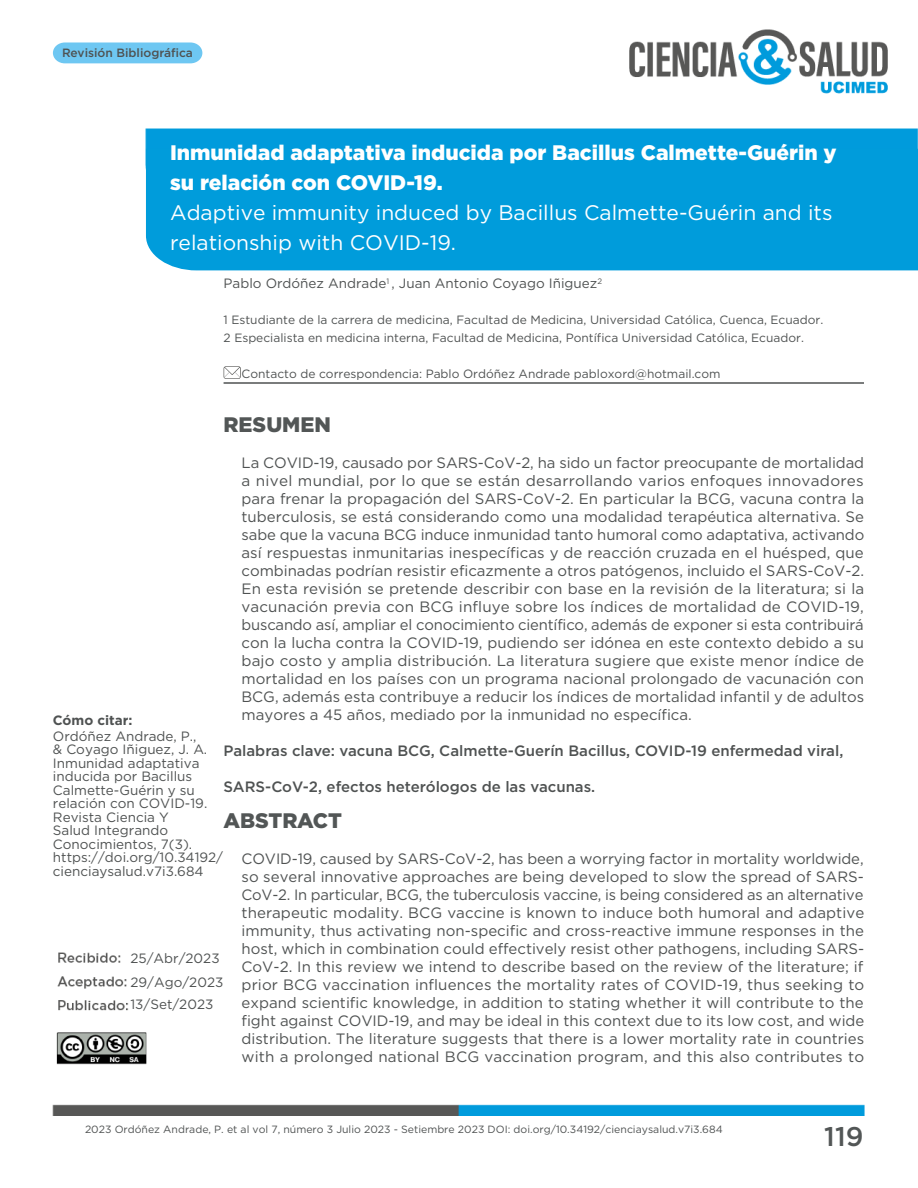
<style>
.page{position:relative;width:918px;height:1188px;background:#fff}
.page>*{position:absolute;margin:0;border:0;box-sizing:border-box;transform-origin:0 0}
.t1{font:500 27px "Gotham";color:#525656}
.Estilo_de_títulos_en_inglés{font:21px/30px "Gotham";color:#fff}
.Estilo_de_títulos_en_español{font:900 21px/30px "Gotham";color:#fff}
.Estilo_de_subtitulos_de_partes_de_artícu{font:900 21px "Gotham";color:#525656}
.RESUMEN_y_ABSt{font:900 21px "Gotham";color:#525656}
.Cuerpo_de_resumen{font:15px/18px "Gotham";letter-spacing:.005em;color:#4f5252;text-align:justify}
.Estilo_de_subtitulos_de_partes_de_artícu-2{font:500 15px "Gotham";color:#4f5252}
.Estilo_de_como_citar{font:13.5px/13.5px "Gotham";color:#4f5252}
.Nombres_de_autores{font:13.5px "Gotham";color:#4f5252}
.t2{font:700 13.5px "Gotham";color:#4f5252}
.Afiliaciones{font:12px "Gotham";color:#4f5252}
.Contacto{font:12px "Gotham";color:#4f5252}
.Estilo_de_como_citar-2{font:500 12px "Gotham";color:#4f5252}
.Estilo_de_pie_de_pagina{font:10.5px "Gotham";color:#4f5252}
</style>
<div class="page">
<img style="left:52px;top:29px;width:866px;height:1087px">
<svg style="left:53px;top:42px;width:149px;height:21px;background:#75c9f2"></svg>
<div style="left:146px;top:149px;width:772px;height:121px;background:#009cdb"></div>
<hr style="left:224px;top:382px;width:640px;height:2px;background:#4f5252">
<svg style="left:224px;top:366px;width:17px;height:13px"></svg>
<p class="Estilo_de_como_citar-2" style="left:62px;top:45px;width:132px">Revisión Bibliográfica</p>
<p class="Estilo_de_títulos_en_español" style="left:170px;top:137px;width:668px">Inmunidad adaptativa inducida por Bacillus Calmette-Guérin y su relación con COVID-19.</p>
<p class="Estilo_de_títulos_en_inglés" style="left:170px;top:197px;width:664px">Adaptive immunity induced by Bacillus Calmette-Guérin and its relationship with COVID-19.</p>
<p class="Nombres_de_autores" style="left:224px;top:276px;width:380px">Pablo Ordóñez Andrade<sup>1</sup> , Juan Antonio Coyago Iñiguez<sup>2</sup></p>
<p class="Afiliaciones" style="left:224px;top:313px;width:601px">1 Estudiante de la carrera de medicina, Facultad de Medicina, Universidad Católica, Cuenca, Ecuador.</p>
<p class="Afiliaciones" style="left:224px;top:331px;width:582px">2 Especialista en medicina interna, Facultad de Medicina, Pontífica Universidad Católica, Ecuador.</p>
<p class="Contacto" style="left:242px;top:367px;width:481px">Contacto de correspondencia: Pablo Ordóñez Andrade pabloxord@hotmail.com</p>
<p class="RESUMEN_y_ABSt" style="left:224px;top:412px;width:109px">RESUMEN</p>
<p class="Cuerpo_de_resumen" style="left:242px;top:453px;width:624px">La COVID-19, causado por SARS-CoV-2, ha sido un factor preocupante de mortalidad a nivel mundial, por lo que se están desarrollando varios enfoques innovadores para frenar la propagación del SARS-CoV-2. En particular la BCG, vacuna contra la tuberculosis, se está considerando como una modalidad terapéutica alternativa. Se sabe que la vacuna BCG induce inmunidad tanto humoral como adaptativa, activando así respuestas inmunitarias inespecíficas y de reacción cruzada en el huésped, que combinadas podrían resistir eficazmente a otros patógenos, incluido el SARS-CoV-2.<br>En esta revisión se pretende describir con base en la revisión de la literatura; si la vacunación previa con BCG influye sobre los índices de mortalidad de COVID-19, buscando así, ampliar el conocimiento científico, además de exponer si esta contribuirá con la lucha contra la COVID-19, pudiendo ser idónea en este contexto debido a su bajo costo y amplia distribución. La literatura sugiere que existe menor índice de mortalidad en los países con un programa nacional prolongado de vacunación con BCG, además esta contribuye a reducir los índices de mortalidad infantil y de adultos mayores a 45 años, mediado por la inmunidad no específica.</p>
<p class="Estilo_de_subtitulos_de_partes_de_artícu-2" style="left:224px;top:741px;width:621px">Palabras clave: vacuna BCG, Calmette-Guerín Bacillus, COVID-19 enfermedad viral,</p>
<p class="Estilo_de_subtitulos_de_partes_de_artícu-2" style="left:224px;top:777px;width:373px">SARS-CoV-2, efectos heterólogos de las vacunas.</p>
<p class="Estilo_de_subtitulos_de_partes_de_artícu" style="left:224px;top:808px;width:120px">ABSTRACT</p>
<p class="Cuerpo_de_resumen" style="left:242px;top:849px;width:624px">COVID-19, caused by SARS-CoV-2, has been a worrying factor in mortality worldwide, so several innovative approaches are being developed to slow the spread of SARS-CoV-2. In particular, BCG, the tuberculosis vaccine, is being considered as an alternative therapeutic modality. BCG vaccine is known to induce both humoral and adaptive immunity, thus activating non-specific and cross-reactive immune responses in the host, which in combination could effectively resist other pathogens, including SARS-CoV-2. In this review we intend to describe based on the review of the literature; if prior BCG vaccination influences the mortality rates of COVID-19, thus seeking to expand scientific knowledge, in addition to stating whether it will contribute to the fight against COVID-19, and may be ideal in this context due to its low cost, and wide distribution. The literature suggests that there is a lower mortality rate in countries with a prolonged national BCG vaccination program, and this also contributes to</p>
<p class="t2" style="left:53px;top:711px;width:81px">Cómo citar:</p>
<p class="Estilo_de_como_citar" style="left:53px;top:729px;width:172px">Ordóñez Andrade, P.,<br>&amp; Coyago Iñiguez, J. A.<br>Inmunidad adaptativa inducida por Bacillus<br>Calmette-Guérin y su relación con COVID-19.<br>Revista Ciencia Y<br>Salud Integrando<br>Conocimientos, 7(3). https://doi.org/10.34192/ cienciaysalud.v7i3.684</p>
<p class="Estilo_de_como_citar" style="left:130px;top:952px;width:91px">25/Abr/2023</p>
<p class="Estilo_de_como_citar" style="left:130px;top:976px;width:94px">29/Ago/2023</p>
<p class="Estilo_de_como_citar" style="left:130px;top:997px;width:85px">13/Set/2023</p>
<p class="Estilo_de_pie_de_pagina" style="left:85px;top:1124px;width:639px">2023 Ordóñez Andrade, P. et al vol 7, número 3 Julio 2023 - Setiembre 2023 DOI: doi.org/10.34192/cienciaysalud.v7i3.684</p>
<h1 class="t1" style="left:824px;top:1119px;width:41px">119</h1>
</div>
